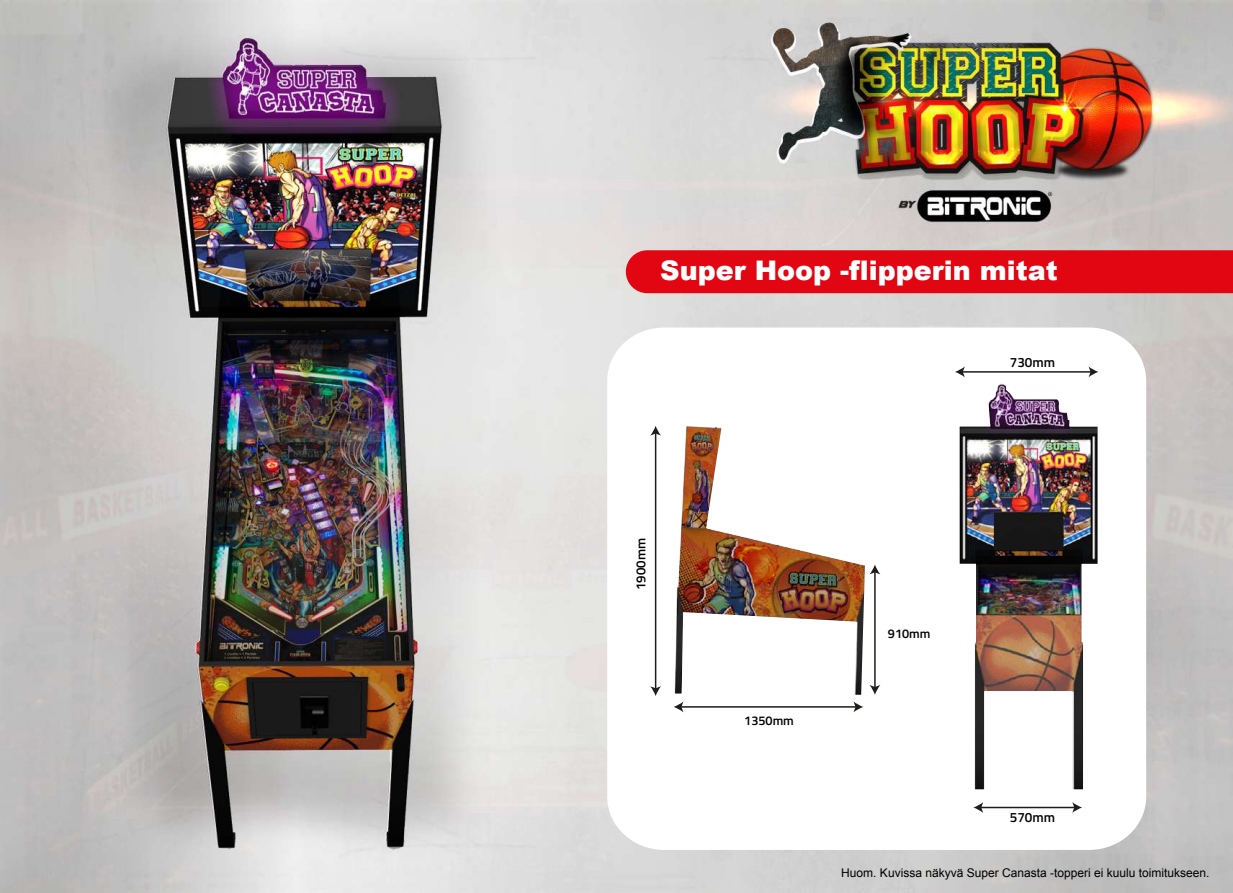
<style>
.page{position:relative;width:1233px;height:893px;background:#fff}
.page>*{position:absolute;margin:0;border:0;box-sizing:border-box;transform-origin:0 0}
.t1{font:900 27px "Arial";color:#fff}
.t2{font:600 13.5px "Titillium Web";color:#000}
.t3{font:600 13.35px "Titillium Web";color:#000}
.t4{font:600 12.6px "Titillium Web";color:#000}
.t5{font:12px "Arial";color:#000}
</style>
<div class="page">
<img style="left:0;top:0;width:1233px;height:893px">
<div style="left:626px;top:250px;width:607px;height:43px;background:#e20613"></div>
<div style="left:607px;top:327px;width:539px;height:523px;background:#fff;border-radius:55px"></div>
<hr style="left:655px;top:433px;width:1px;height:256px;background:#1d1d1b">
<svg style="left:650px;top:426px;width:11px;height:9px"></svg>
<svg style="left:650px;top:686px;width:11px;height:10px"></svg>
<hr style="left:874px;top:571px;width:2px;height:117px;background:#1d1d1b">
<svg style="left:870px;top:564px;width:10px;height:10px"></svg>
<svg style="left:870px;top:685px;width:10px;height:10px"></svg>
<hr style="left:681px;top:706px;width:175px;height:2px;background:#1d1d1b">
<svg style="left:854px;top:702px;width:9px;height:10px"></svg>
<svg style="left:674px;top:702px;width:9px;height:10px"></svg>
<img style="left:675px;top:426px;width:190px;height:269px">
<hr style="left:962px;top:371px;width:129px;height:2px;background:#1d1d1b">
<svg style="left:1089px;top:367px;width:9px;height:10px"></svg>
<svg style="left:955px;top:366px;width:10px;height:11px"></svg>
<hr style="left:980px;top:807px;width:95px;height:1px;background:#1d1d1b">
<svg style="left:1072px;top:802px;width:10px;height:11px"></svg>
<svg style="left:973px;top:802px;width:10px;height:11px"></svg>
<img style="left:960px;top:383px;width:138px;height:406px">
<h1 class="t1" style="left:660px;top:250px;width:399px">Super Hoop -flipperin mitat</h1>
<p class="t2" style="left:1010px;top:352px;width:47px">730mm</p>
<p class="t3" style="left:631px;top:590px;width:53px;rotate:-90deg">1900mm</p>
<p class="t4" style="left:744px;top:711px;width:51px">1350mm</p>
<p class="t4" style="left:888px;top:624px;width:44px">910mm</p>
<p class="t2" style="left:1010px;top:807px;width:47px">570mm</p>
<p class="t5" style="left:841px;top:865px;width:370px">Huom. Kuvissa näkyvä Super Canasta -topperi ei kuulu toimitukseen.</p>
</div>
